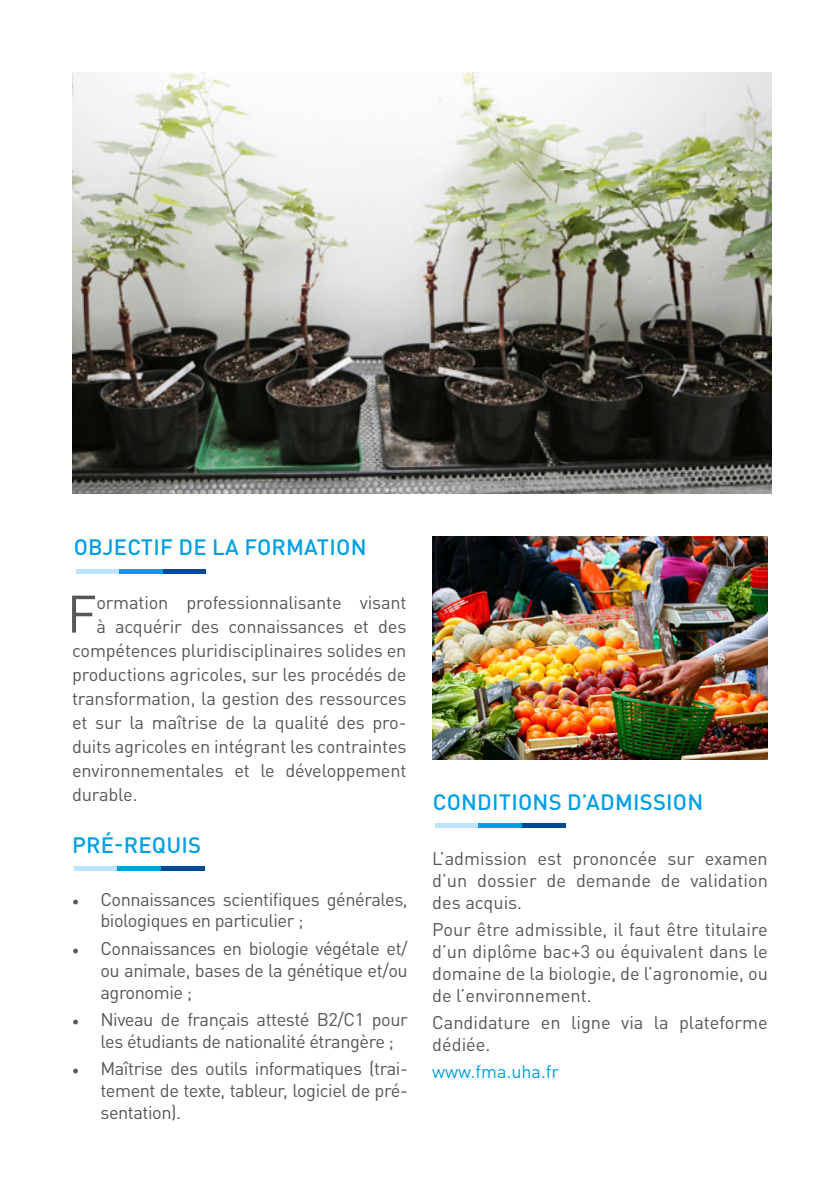
<style>
.page{position:relative;width:840px;height:1191px;background:#fff}
.page>*{position:absolute;margin:0;border:0;box-sizing:border-box;transform-origin:0 0}
.t1{font:51.8px "DIN Pro";color:#575756}
.t2{font:500 22px "DIN Pro";letter-spacing:.01em;color:#009fe3}
.t3{font:18.2px/21.8px "DIN Pro";letter-spacing:-.01em;color:#575756;text-align:justify}
.t4{font:18px "DIN Pro";color:#009fe3}
.s1{font-family:"Minion Pro"}
</style>
<div class="page">
<div style="left:76px;top:569px;width:43px;height:5px;background:#bce4fa"></div>
<div style="left:162px;top:569px;width:44px;height:5px;background:#004996"></div>
<div style="left:119px;top:569px;width:43px;height:5px;background:#009fe3"></div>
<div style="left:74px;top:866px;width:44px;height:5px;background:#bce4fa"></div>
<div style="left:161px;top:866px;width:43px;height:5px;background:#004996"></div>
<div style="left:118px;top:866px;width:43px;height:5px;background:#009fe3"></div>
<div style="left:435px;top:823px;width:43px;height:5px;background:#bce4fa"></div>
<div style="left:521px;top:823px;width:44px;height:5px;background:#004996"></div>
<div style="left:478px;top:823px;width:43px;height:5px;background:#009fe3"></div>
<img style="left:72px;top:72px;width:699px;height:422px">
<img style="left:432px;top:536px;width:335px;height:223px">
<p class="t2" style="left:74px;top:529px;width:294px">OBJECTIF DE LA FORMATION</p>
<h1 class="t1" style="left:67px;top:573px;width:32px">F</h1>
<p class="t3" style="left:96px;top:589px;width:311px">ormation professionnalisante visant</p>
<p class="t3" style="left:96px;top:613px;width:311px">à acquérir des connaissances et des</p>
<p class="t3" style="left:72px;top:637px;width:336px">compétences pluridisciplinaires solides en</p>
<p class="t3" style="left:72px;top:661px;width:336px">productions agricoles, sur les procédés de</p>
<p class="t3" style="left:72px;top:685px;width:336px">transformation, la gestion des ressources</p>
<p class="t3" style="left:72px;top:709px;width:336px">et sur la maîtrise de la qualité des pro-</p>
<p class="t3" style="left:72px;top:733px;width:336px">duits agricoles en intégrant les contraintes</p>
<p class="t3" style="left:72px;top:757px;width:336px">environnementales et le développement</p>
<p class="t3" style="left:72px;top:781px;width:67px">durable.</p>
<p class="t2" style="left:72px;top:827px;width:130px">PRÉ-REQUIS</p>
<p class="t3" style="left:100px;top:886px;width:308px;text-indent:-28px"><span class="s1">•</span> Connaissances scientifiques générales, biologiques en particulier ;</p>
<p class="t3" style="left:100px;top:935px;width:308px;text-indent:-28px"><span class="s1">•</span> Connaissances en biologie végétale et/ ou animale, bases de la génétique et/ou agronomie ;</p>
<p class="t3" style="left:100px;top:1006px;width:308px;text-indent:-28px"><span class="s1">•</span> Niveau de français attesté B2/C1 pour les étudiants de nationalité étrangère ;</p>
<p class="t3" style="left:100px;top:1056px;width:308px;text-indent:-28px"><span class="s1">•</span> Maîtrise des outils informatiques (trai&shy;tement de texte, tableur, logiciel de pré&shy;sentation).</p>
<p class="t2" style="left:432px;top:784px;width:272px">CONDITIONS D’ADMISSION</p>
<p class="t3" style="left:432px;top:845px;width:337px">L’admission est prononcée sur examen d’un dossier de demande de validation des acquis.</p>
<p class="t3" style="left:432px;top:916px;width:337px">Pour être admissible, il faut être titulaire d’un diplôme bac+3 ou équivalent dans le domaine de la biologie, de l’agronomie, ou de l’environnement.</p>
<p class="t3" style="left:432px;top:1009px;width:337px">Candidature en ligne via la plateforme dédiée.</p>
<p class="t4" style="left:432px;top:1057px;width:128px">www.fma.uha.fr</p>
</div>
